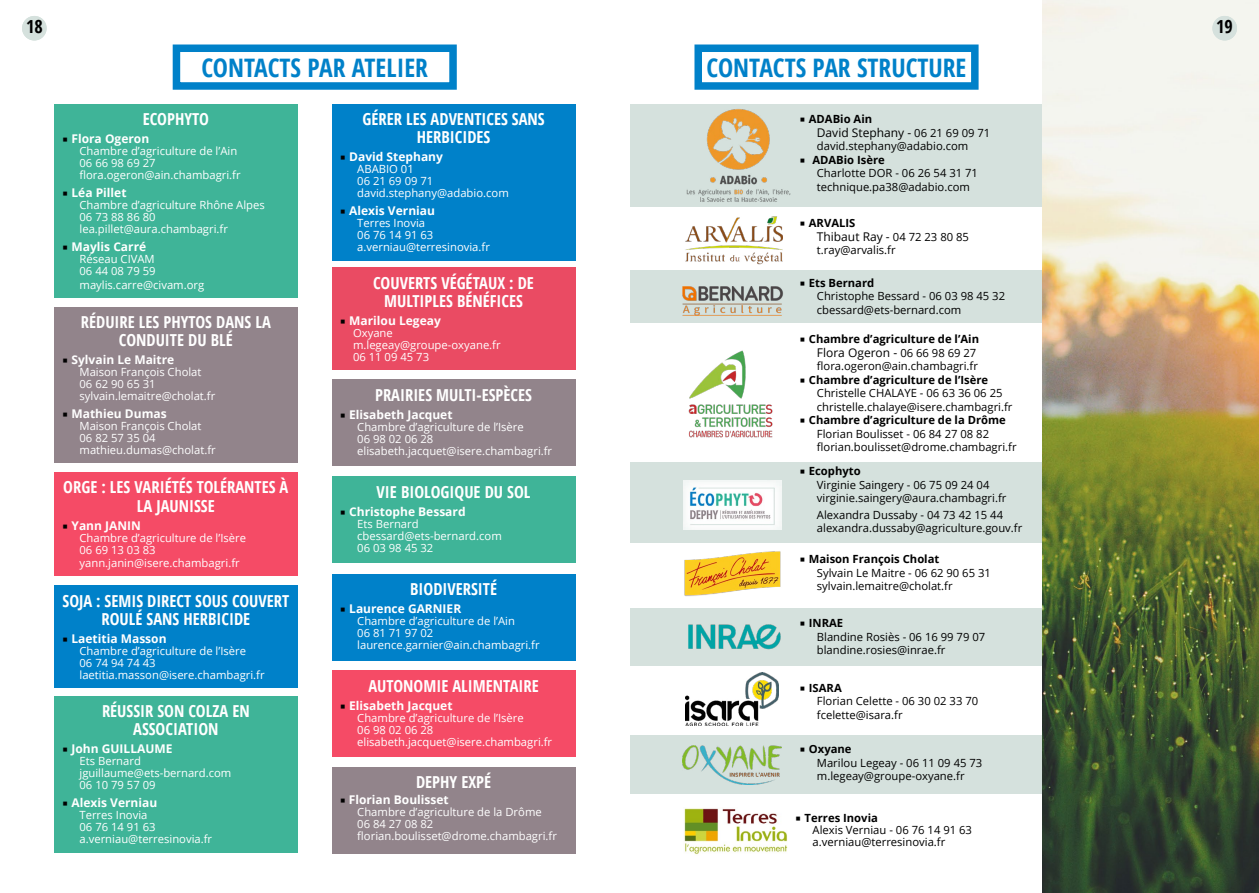
<style>
.page{position:relative;width:1259px;height:893px;background:#fff}
.page>*{position:absolute;margin:0;border:0;box-sizing:border-box;transform-origin:0 0}
.t1{font:700 condensed 25.5px "Open Sans";color:#0081c9}
.t2{font:700 condensed 18px "Open Sans";color:#000}
.t3{font:700 condensed 16.5px/18px "Open Sans";color:#fff;text-align:center}
.t4{font:700 12px "Open Sans";color:#fff}
.t5{font:12px "Open Sans";color:#000}
.t6{font:11.25px/12px "Open Sans";color:#fff}
.t7{font:11.25px/13.5px "Open Sans";color:#000}
.t8{font:700 11.25px "Open Sans";color:#000}
.s1{font-family:"Minion Pro";font-weight:400;font-size:13.5px;color:#000}
.s2{font-family:"Minion Pro";font-weight:400;font-size:13.5px}
.s3{font-size:11.25px}
.s4{font-family:"Minion Pro";font-size:13.5px}
.s5{font-weight:700}
</style>
<div class="page">
<div style="left:22px;top:16px;width:25px;height:24px;background:#d5e1dd;border-radius:50%"></div>
<div style="left:630px;top:105px;width:413px;height:102px;background:#d5e1dd"></div>
<div style="left:630px;top:271px;width:413px;height:52px;background:#d5e1dd"></div>
<div style="left:630px;top:463px;width:413px;height:80px;background:#d5e1dd"></div>
<div style="left:630px;top:608px;width:413px;height:58px;background:#d5e1dd"></div>
<div style="left:630px;top:735px;width:413px;height:59px;background:#d5e1dd"></div>
<div style="left:54px;top:104px;width:244px;height:194px;background:#3fb498"></div>
<div style="left:173px;top:45px;width:284px;height:45px;border:8px solid #0081c9"></div>
<div style="left:694px;top:45px;width:284px;height:45px;border:8px solid #0081c9"></div>
<div style="left:54px;top:307px;width:244px;height:156px;background:#92848b"></div>
<div style="left:54px;top:472px;width:244px;height:104px;background:#f54b66"></div>
<div style="left:54px;top:586px;width:244px;height:102px;background:#0081c9"></div>
<div style="left:54px;top:696px;width:244px;height:157px;background:#3fb498"></div>
<div style="left:332px;top:104px;width:243px;height:156px;background:#0081c9"></div>
<div style="left:332px;top:267px;width:243px;height:103px;background:#ea4b63"></div>
<div style="left:332px;top:380px;width:243px;height:86px;background:#92848b"></div>
<div style="left:332px;top:477px;width:243px;height:86px;background:#3fb498"></div>
<div style="left:332px;top:574px;width:243px;height:86px;background:#0081c9"></div>
<div style="left:332px;top:670px;width:243px;height:87px;background:#f54b66"></div>
<div style="left:332px;top:767px;width:243px;height:86px;background:#92848b"></div>
<img style="left:688px;top:350px;width:85px;height:88px">
<img style="left:684px;top:551px;width:97px;height:45px">
<img style="left:683px;top:481px;width:98px;height:49px">
<img style="left:682px;top:745px;width:99px;height:40px">
<img style="left:686px;top:109px;width:105px;height:93px">
<img style="left:682px;top:286px;width:101px;height:30px">
<img style="left:688px;top:624px;width:93px;height:26px">
<img style="left:685px;top:673px;width:93px;height:52px">
<img style="left:685px;top:216px;width:97px;height:48px">
<img style="left:684px;top:808px;width:104px;height:47px">
<img style="left:1043px;top:0;width:216px;height:893px">
<div style="left:1212px;top:16px;width:25px;height:24px;background:#d5e1dd;border-radius:50%"></div>
<h2 class="t2" style="left:26px;top:14px;width:18px">18</h2>
<h1 class="t1" style="left:201px;top:50px;width:228px">CONTACTS PAR ATELIER</h1>
<h1 class="t1" style="left:706px;top:50px;width:261px">CONTACTS PAR STRUCTURE</h1>
<h3 class="t3" style="left:143px;top:110px;width:67px">ECOPHYTO</h3>
<p class="t4" style="left:63px;top:130px;width:88px"><span class="s1">■</span> Flora Ogeron</p>
<p class="t6" style="left:80px;top:145px;width:163px">Chambre d’agriculture de l’Ain<br>06 66 98 69 27 flora.ogeron@ain.chambagri.fr</p>
<p class="t4" style="left:63px;top:184px;width:66px"><span class="s1">■</span> Léa Pillet</p>
<p class="t6" style="left:80px;top:199px;width:187px">Chambre d’agriculture Rhône Alpes<br>06 73 88 86 80 lea.pillet@aura.chambagri.fr</p>
<p class="t4" style="left:63px;top:238px;width:85px"><span class="s1">■</span> Maylis Carré</p>
<p class="t6" style="left:80px;top:253px;width:78px">Réseau CIVAM<br>06 44 08 79 59</p>
<p class="t6" style="left:80px;top:278px;width:126px">maylis.carre@civam.org</p>
<h3 class="t3" style="left:81px;top:313px;width:191px">RÉDUIRE LES PHYTOS DANS LA<br>CONDUITE DU BLÉ</h3>
<p class="t4" style="left:63px;top:351px;width:113px"><span class="s1">■</span> Sylvain Le Maitre</p>
<p class="t6" style="left:80px;top:366px;width:137px">Maison François Cholat<br>06 62 90 65 31 sylvain.lemaitre@cholat.fr</p>
<p class="t4" style="left:63px;top:405px;width:106px"><span class="s1">■</span> Mathieu Dumas</p>
<p class="t6" style="left:80px;top:420px;width:138px">Maison François Cholat<br>06 82 57 35 04 mathieu.dumas@cholat.fr</p>
<h3 class="t3" style="left:63px;top:478px;width:227px">ORGE : LES VARIÉTÉS TOLÉRANTES À<br>LA JAUNISSE</h3>
<p class="t4" style="left:63px;top:517px;width:80px"><span class="s1">■</span> Yann JANIN</p>
<p class="t6" style="left:80px;top:531px;width:168px">Chambre d’agriculture de l’Isère<br>06 69 13 03 83</p>
<p class="t6" style="left:80px;top:557px;width:162px">yann.janin@isere.chambagri.fr</p>
<h3 class="t3" style="left:63px;top:591px;width:228px">SOJA : SEMIS DIRECT SOUS COUVERT<br>ROULÉ SANS HERBICIDE</h3>
<p class="t4" style="left:63px;top:630px;width:106px"><span class="s1">■</span> Laetitia Masson</p>
<p class="t6" style="left:80px;top:644px;width:187px">Chambre d’agriculture de l’Isère<br>06 74 94 74 43 laetitia.masson@isere.chambagri.fr</p>
<h3 class="t3" style="left:102px;top:702px;width:149px">RÉUSSIR SON COLZA EN<br>ASSOCIATION</h3>
<p class="t4" style="left:63px;top:741px;width:111px"><span class="s1">■</span> John GUILLAUME</p>
<p class="t6" style="left:80px;top:755px;width:153px">Ets Bernard jguillaume@ets-bernard.com<br>06 10 79 57 09</p>
<p class="t4" style="left:63px;top:795px;width:96px"><span class="s1">■</span> Alexis Verniau</p>
<p class="t6" style="left:80px;top:809px;width:134px">Terres Inovia<br>06 76 14 91 63 a.verniau@terresinovia.fr</p>
<h3 class="t3" style="left:362px;top:110px;width:184px">GÉRER LES ADVENTICES SANS<br>HERBICIDES</h3>
<p class="t4" style="left:340px;top:148px;width:104px"><span class="s1">■</span> David Stephany</p>
<p class="t6" style="left:357px;top:163px;width:153px">ABABIO 01<br>06 21 69 09 71 david.stephany@adabio.com</p>
<p class="t4" style="left:340px;top:202px;width:96px"><span class="s1">■</span> Alexis Verniau</p>
<p class="t6" style="left:357px;top:217px;width:134px">Terres Inovia<br>06 76 14 91 63 a.verniau@terresinovia.fr</p>
<h3 class="t3" style="left:373px;top:273px;width:162px">COUVERTS VÉGÉTAUX : DE<br>MULTIPLES BÉNÉFICES</h3>
<p class="t4" style="left:340px;top:312px;width:102px"><span class="s1">■</span> Marilou Legeay</p>
<p class="t6" style="left:353px;top:326px;width:149px">Oxyane m.legeay@groupe-oxyane.fr<br>06 11 09 45 73</p>
<h3 class="t3" style="left:375px;top:385px;width:158px">PRAIRIES MULTI-ESPÈCES</h3>
<p class="t4" style="left:340px;top:406px;width:114px"><span class="s1">■</span> Elisabeth Jacquet</p>
<p class="t6" style="left:357px;top:420px;width:196px">Chambre d’agriculture de l’Isère<br>06 98 02 06 28 elisabeth.jacquet@isere.chambagri.fr</p>
<h3 class="t3" style="left:377px;top:483px;width:155px">VIE BIOLOGIQUE DU SOL</h3>
<p class="t4" style="left:340px;top:503px;width:127px"><span class="s1">■</span> Christophe Bessard</p>
<p class="t6" style="left:357px;top:518px;width:146px">Ets Bernard cbessard@ets-bernard.com<br>06 03 98 45 32</p>
<h3 class="t3" style="left:410px;top:580px;width:88px">BIODIVERSITÉ</h3>
<p class="t4" style="left:340px;top:600px;width:122px"><span class="s1">■</span> Laurence GARNIER</p>
<p class="t6" style="left:357px;top:615px;width:184px">Chambre d’agriculture de l’Ain<br>06 81 71 97 02 laurence.garnier@ain.chambagri.fr</p>
<h3 class="t3" style="left:368px;top:676px;width:172px">AUTONOMIE ALIMENTAIRE</h3>
<p class="t4" style="left:340px;top:697px;width:114px"><span class="s1">■</span> Elisabeth Jacquet</p>
<p class="t6" style="left:357px;top:711px;width:196px">Chambre d’agriculture de l’Isère<br>06 98 02 06 28 elisabeth.jacquet@isere.chambagri.fr</p>
<h3 class="t3" style="left:416px;top:773px;width:77px">DEPHY EXPÉ</h3>
<p class="t4" style="left:340px;top:791px;width:110px"><span class="s1">■</span> Florian Boulisset</p>
<p class="t6" style="left:357px;top:806px;width:201px">Chambre d’agriculture de la Drôme<br>06 84 27 08 82 florian.boulisset@drome.chambagri.fr</p>
<p class="t8" style="left:800px;top:111px;width:74px"><span class="s2">■</span> ADABio Ain</p>
<p class="t5" style="left:817px;top:124px;width:175px">David Stephany - <span class="s3">06 21 69 09 71</span></p>
<p class="t7" style="left:817px;top:139px;width:153px">david.stephany@adabio.com</p>
<p class="t7" style="left:817px;top:152px;width:163px;text-indent:-17px"><span class="s4">■</span> <span class="s5">ADABio Isère<br></span>Charlotte DOR - 06 26 54 31 71 technique.pa38@adabio.com</p>
<p class="t8" style="left:800px;top:215px;width:57px"><span class="s2">■</span> ARVALIS</p>
<p class="t5" style="left:817px;top:228px;width:154px">Thibaut Ray - <span class="s3">04 72 23 80 85</span></p>
<p class="t7" style="left:817px;top:243px;width:80px">t.ray@arvalis.fr</p>
<p class="t7" style="left:817px;top:276px;width:190px;text-indent:-17px"><span class="s4">■</span> <span class="s5">Ets Bernard<br></span>Christophe Bessard - 06 03 98 45 32 cbessard@ets-bernard.com</p>
<p class="t8" style="left:800px;top:331px;width:181px"><span class="s2">■</span> Chambre d’agriculture de l’Ain</p>
<p class="t5" style="left:817px;top:344px;width:161px">Flora Ogeron - <span class="s3">06 66 98 69 27</span></p>
<p class="t7" style="left:817px;top:359px;width:163px">flora.ogeron@ain.chambagri.fr</p>
<p class="t7" style="left:817px;top:373px;width:197px;text-indent:-17px"><span class="s4">■</span> <span class="s5">Chambre d’agriculture de l’Isère<br></span>Christelle CHALAYE - 06 63 36 06 25 christelle.chalaye@isere.chambagri.fr</p>
<p class="t7" style="left:817px;top:413px;width:201px;text-indent:-17px"><span class="s4">■</span> <span class="s5">Chambre d’agriculture de la Drôme<br></span>Florian Boulisset - 06 84 27 08 82 florian.boulisset@drome.chambagri.fr</p>
<p class="t7" style="left:817px;top:464px;width:191px;text-indent:-17px"><span class="s4">■</span> <span class="s5">Ecophyto<br></span>Virginie Saingery - 06 75 09 24 04 virginie.saingery@aura.chambagri.fr</p>
<p class="t7" style="left:817px;top:508px;width:207px">Alexandra Dussaby - 04 73 42 15 44 alexandra.dussaby@agriculture.gouv.fr</p>
<p class="t7" style="left:817px;top:552px;width:175px;text-indent:-17px"><span class="s4">■</span> <span class="s5">Maison François Cholat<br></span>Sylvain Le Maitre - 06 62 90 65 31 sylvain.lemaitre@cholat.fr</p>
<p class="t7" style="left:817px;top:616px;width:170px;text-indent:-17px"><span class="s4">■</span> <span class="s5">INRAE<br></span>Blandine Rosiès - 06 16 99 79 07 blandine.rosies@inrae.fr</p>
<p class="t7" style="left:817px;top:680px;width:163px;text-indent:-17px"><span class="s4">■</span> <span class="s5">ISARA<br></span>Florian Celette - 06 30 02 33 70 fcelette@isara.fr</p>
<p class="t7" style="left:817px;top:742px;width:167px;text-indent:-17px"><span class="s4">■</span> <span class="s5">Oxyane<br></span>Marilou Legeay - 06 11 09 45 73 m.legeay@groupe-oxyane.fr</p>
<p class="t7" style="left:812px;top:811px;width:161px;line-height:12px;text-indent:-17px"><span class="s4">■</span> <span class="s5">Terres Inovia<br></span>Alexis Verniau - 06 76 14 91 63 a.verniau@terresinovia.fr</p>
<h2 class="t2" style="left:1216px;top:14px;width:18px">19</h2>
</div>
